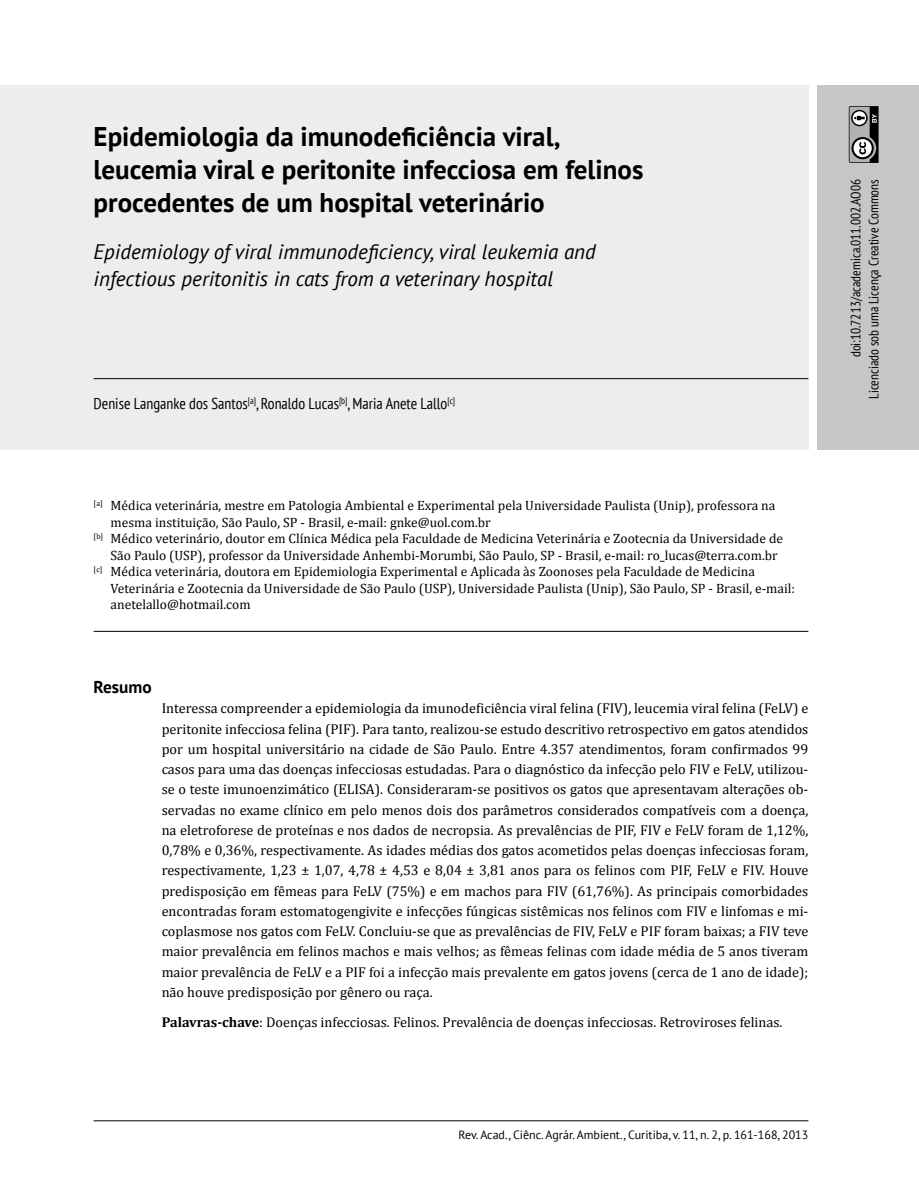
<style>
.page{position:relative;width:919px;height:1191px;background:#fff}
.page>*{position:absolute;margin:0;border:0;box-sizing:border-box;transform-origin:0 0}
.t1{font:700 27px/33px "PT Sans";color:#000}
.t2{font:italic 21px/27px "PT Sans";color:#000}
.t3{font:700 17.25px "PT Sans";color:#000}
.t4{font:condensed 15.75px "PT Sans";color:#000}
.t5{font:14.25px/20.2px "Cambria";color:#000;text-align:justify}
.t6{font:13.5px "Cambria";color:#000}
.t7{font:condensed 13.5px/18px "PT Sans";color:#000;text-align:right}
.t8{font:12px "PT Sans";color:#000}
.s1{font-weight:700}
</style>
<div class="page">
<hr style="left:94px;top:1120px;width:714px;height:1px;background:#000">
<div style="left:0;top:85px;width:808px;height:365px;background:#ededed"></div>
<div style="left:816px;top:85px;width:102px;height:365px;background:#c6c6c6"></div>
<svg style="left:848px;top:106px;width:30px;height:57px"></svg>
<hr style="left:94px;top:378px;width:714px;height:1px;background:#000">
<hr style="left:94px;top:631px;width:714px;height:1px;background:#000">
<h1 class="t1" style="left:94px;top:119px;width:551px">Epidemiologia da imunodeficiência viral, leucemia viral e peritonite infecciosa em felinos procedentes de um hospital veterinário</h1>
<h2 class="t2" style="left:94px;top:238px;width:503px">Epidemiology of viral immunodeficiency, viral leukemia and infectious peritonitis in cats from a veterinary hospital</h2>
<p class="t4" style="left:94px;top:394px;width:363px">Denise Langanke dos Santos<sup>[a]</sup>, Ronaldo Lucas<sup>[b]</sup>, Maria Anete Lallo<sup>[c]</sup></p>
<p class="t6" style="left:94px;top:497px;width:683px"><sup>[a]</sup> Médica veterinária, mestre em Patologia Ambiental e Experimental pela Universidade Paulista (Unip), professora na</p>
<p class="t6" style="left:111px;top:514px;width:382px">mesma instituição, São Paulo, SP - Brasil, e-mail: gnke@uol.com.br</p>
<p class="t6" style="left:94px;top:530px;width:691px"><sup>[b]</sup> Médico veterinário, doutor em Clínica Médica pela Faculdade de Medicina Veterinária e Zootecnia da Universidade de</p>
<p class="t6" style="left:111px;top:547px;width:668px">São Paulo (USP), professor da Universidade Anhembi-Morumbi, São Paulo, SP - Brasil, e-mail: ro_lucas@terra.com.br</p>
<p class="t6" style="left:94px;top:563px;width:662px"><sup>[c]</sup> Médica veterinária, doutora em Epidemiologia Experimental e Aplicada às Zoonoses pela Faculdade de Medicina</p>
<p class="t6" style="left:111px;top:580px;width:686px">Veterinária e Zootecnia da Universidade de São Paulo (USP), Universidade Paulista (Unip), São Paulo, SP - Brasil, e-mail:</p>
<p class="t6" style="left:111px;top:596px;width:141px">anetelallo@hotmail.com</p>
<p class="t3" style="left:94px;top:675px;width:60px">Resumo</p>
<p class="t5" style="left:162px;top:698px;width:648px">Interessa compreender a epidemiologia da imunodeficiência viral felina (FIV), leucemia viral felina (FeLV) e peritonite infecciosa felina (PIF). Para tanto, realizou-se estudo descritivo retrospectivo em gatos atendidos por um hospital universitário na cidade de São Paulo. Entre 4.357 atendimentos, foram confirmados 99 casos para uma das doenças infecciosas estudadas. Para o diagnóstico da infecção pelo FIV e FeLV, utilizou&shy;se o teste imunoenzimático (ELISA). Consideraram-se positivos os gatos que apresentavam alterações ob&shy;servadas no exame clínico em pelo menos dois dos parâmetros considerados compatíveis com a doença, na eletroforese de proteínas e nos dados de necropsia. As prevalências de PIF, FIV e FeLV foram de 1,12%, 0,78% e 0,36%, respectivamente. As idades médias dos gatos acometidos pelas doenças infecciosas foram, respectivamente, 1,23 ± 1,07, 4,78 ± 4,53 e 8,04 ± 3,81 anos para os felinos com PIF, FeLV e FIV. Houve predisposição em fêmeas para FeLV (75%) e em machos para FIV (61,76%). As principais comorbidades encontradas foram estomatogengivite e infecções fúngicas sistêmicas nos felinos com FIV e linfomas e mi&shy;coplasmose nos gatos com FeLV. Concluiu-se que as prevalências de FIV, FeLV e PIF foram baixas; a FIV teve maior prevalência em felinos machos e mais velhos; as fêmeas felinas com idade média de 5 anos tiveram maior prevalência de FeLV e a PIF foi a infecção mais prevalente em gatos jovens (cerca de 1 ano de idade); não houve predisposição por gênero ou raça.</p>
<p class="t5" style="left:162px;top:1012px;width:622px"><span class="s1">Palavras-chave</span>: Doenças infecciosas. Felinos. Prevalência de doenças infecciosas. Retroviroses felinas.</p>
<p class="t8" style="left:458px;top:1126px;width:351px">Rev. Acad., Ciênc. Agrár. Ambient., Curitiba, v. 11, n. 2, p. 161-168, 2013</p>
<p class="t7" style="left:846px;top:399px;width:221px;rotate:-90deg">doi:10.7213/academica.011.002.AO06<br>Licenciado sob uma Licença Creative Commons</p>
</div>
